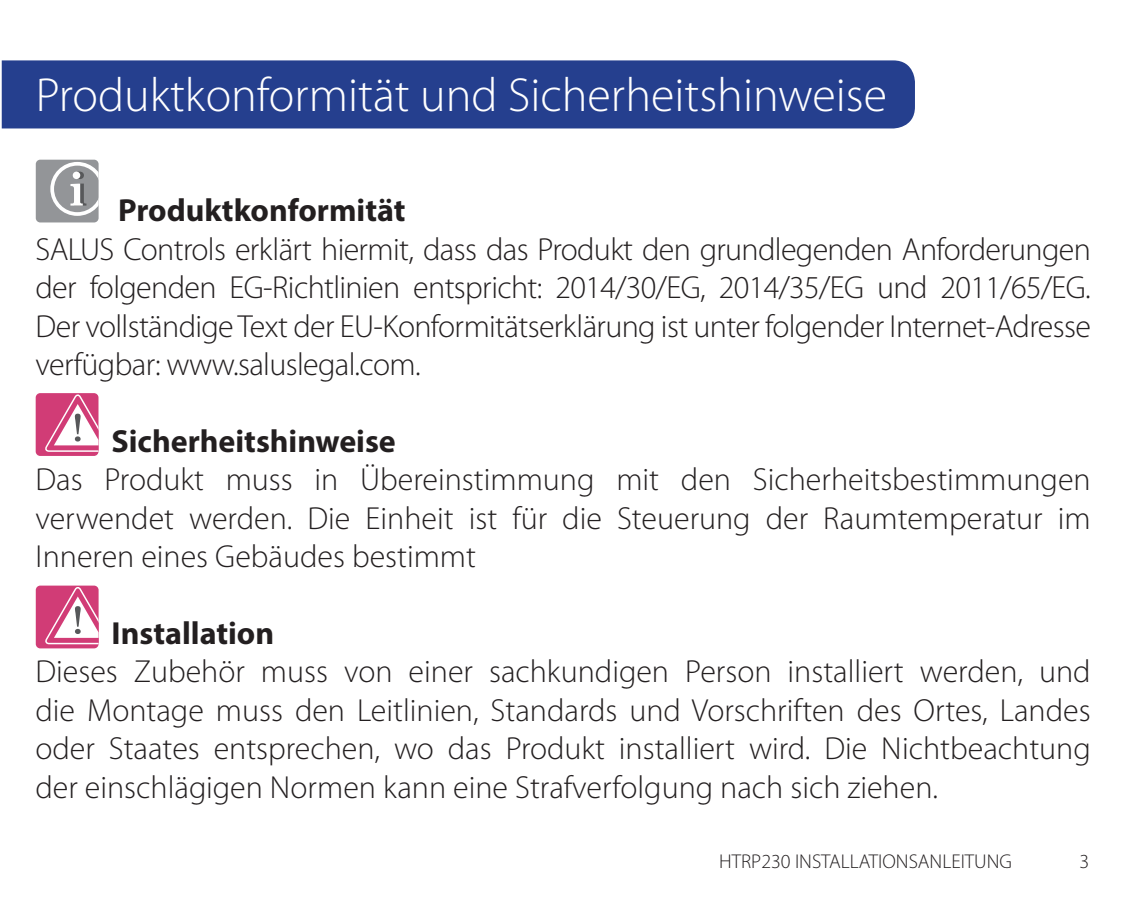
<style>
.page{position:relative;width:1131px;height:909px;background:#fff}
.page>*{position:absolute;margin:0;border:0;box-sizing:border-box;transform-origin:0 0}
.t1{font:300 48px "Myriad Pro";color:#fff}
.t2{font:300 32px/38.4px "Myriad Pro";color:#231f20;text-align:justify}
.t3{font:700 32px "Myriad Pro";color:#231f20}
.t4{font:300 20px "Myriad Pro";color:#231f20}
</style>
<div class="page">
<div style="left:2px;top:60px;width:913px;height:68px;background:#253f8e"></div>
<div style="left:36px;top:160px;width:63px;height:62px;background:#939598;border-radius:4px"></div>
<svg style="left:50px;top:160px;width:49px;height:58px"></svg>
<div style="left:36px;top:393px;width:62px;height:63px;background:#d13c76;border-radius:4px"></div>
<svg style="left:43px;top:393px;width:55px;height:59px"></svg>
<div style="left:36px;top:585px;width:63px;height:63px;background:#d13c76;border-radius:4px"></div>
<svg style="left:43px;top:585px;width:56px;height:60px"></svg>
<h1 class="t1" style="left:36px;top:68px;width:852px">Produktkonformität und Sicherheitshinweise</h1>
<p class="t3" style="left:118px;top:190px;width:289px">Produktkonformität</p>
<p class="t2" style="left:36px;top:230px;width:1056px">SALUS Controls erklärt hiermit, dass das Produkt den grundlegenden Anforderungen der folgenden EG-Richtlinien entspricht: 2014/30/EG, 2014/35/EG und 2011/65/EG.<br>Der vollständige Text der EU-Konformitätserklärung ist unter folgender Internet-Adresse verfügbar: www.saluslegal.com.</p>
<p class="t3" style="left:112px;top:420px;width:286px">Sicherheitshinweise</p>
<p class="t2" style="left:36px;top:461px;width:1056px">Das Produkt muss in Übereinstimmung mit den Sicherheitsbestimmungen verwendet werden. Die Einheit ist für die Steuerung der Raumtemperatur im Inneren eines Gebäudes bestimmt</p>
<p class="t3" style="left:112px;top:612px;width:164px">Installation</p>
<p class="t2" style="left:36px;top:653px;width:1056px">Dieses Zubehör muss von einer sachkundigen Person installiert werden, und die Montage muss den Leitlinien, Standards und Vorschriften des Ortes, Landes oder Staates entsprechen, wo das Produkt installiert wird. Die Nichtbeachtung der einschlägigen Normen kann eine Strafverfolgung nach sich ziehen.</p>
<p class="t4" style="left:719px;top:850px;width:294px">HTRP230 INSTALLATIONSANLEITUNG</p>
<p class="t4" style="left:1079px;top:850px;width:11px">3</p>
</div>
